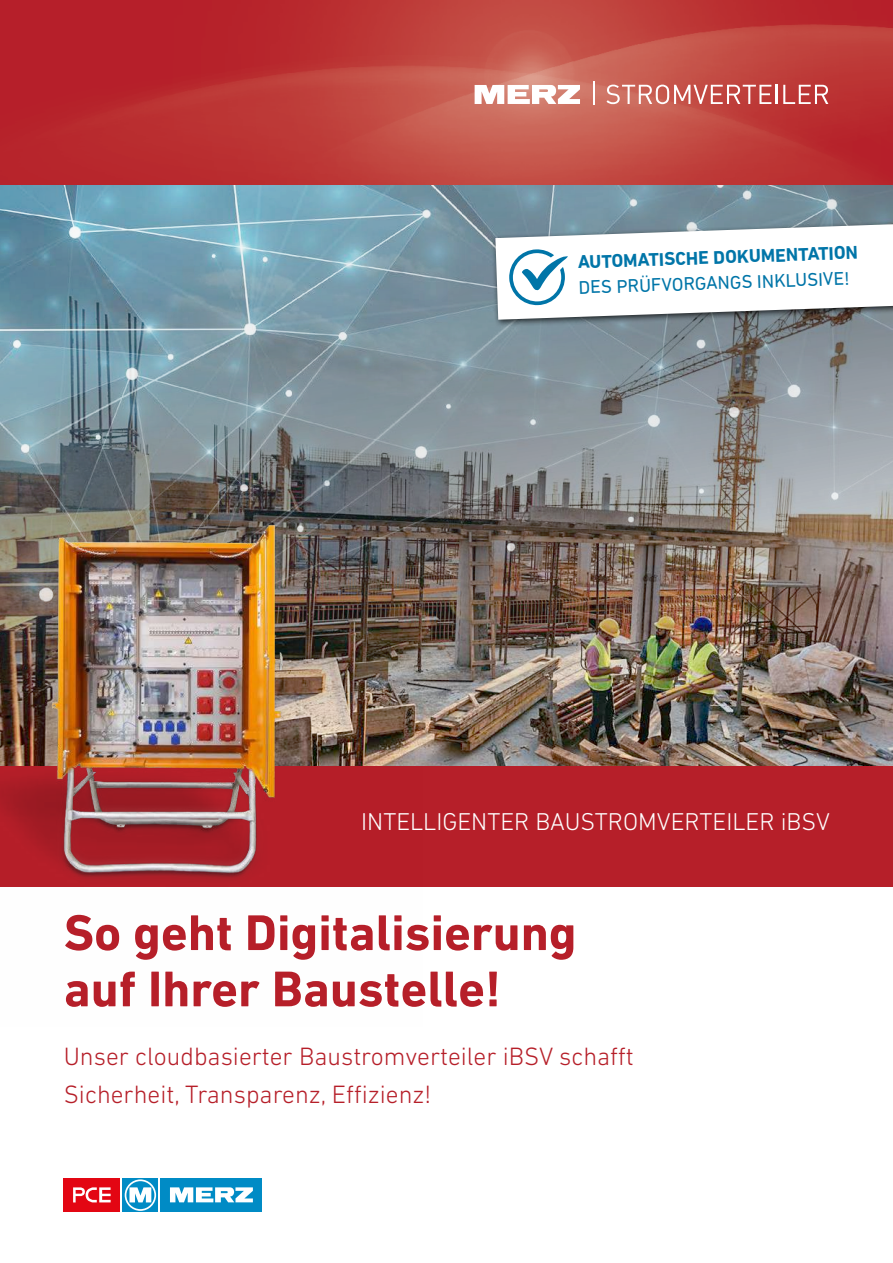
<style>
.page{position:relative;width:893px;height:1263px;background:#fff}
.page>*{position:absolute;margin:0;border:0;box-sizing:border-box;transform-origin:0 0}
.t1{font:700 51px/56.2px "DIN Next LT Pro";color:#b61f29}
.t2{font:300 25.5px/37.5px "DIN Next LT Pro";color:#b61f29}
.t3{font:300 24.75px "DIN Next LT Pro";color:#fff}
.t4{font:700 18.75px "DIN Next LT Pro";color:#0075a8}
.t5{font:18.75px "DIN Next LT Pro";color:#0075a8}
</style>
<div class="page">
<img style="left:0;top:0;width:893px;height:767px">
<div style="left:0;top:767px;width:893px;height:120px;background:#b61f29"></div>
<img style="left:0;top:474px;width:422px;height:405px">
<div style="left:161px;top:1178px;width:101px;height:34px;background:#008bc5"></div>
<div style="left:122px;top:1178px;width:36px;height:34px;background:#008bc5"></div>
<svg style="left:125px;top:1179px;width:31px;height:32px"></svg>
<svg style="left:126px;top:1181px;width:28px;height:28px"></svg>
<svg style="left:129px;top:1187px;width:22px;height:15px"></svg>
<svg style="left:170px;top:1187px;width:83px;height:15px"></svg>
<div style="left:64px;top:1178px;width:56px;height:34px;background:#e30613"></div>
<svg style="left:73px;top:1187px;width:38px;height:15px"></svg>
<div style="left:491px;top:217px;width:402px;height:111px;background:#000;opacity:.75"></div>
<svg style="left:495px;top:224px;width:398px;height:96px"></svg>
<svg style="left:475px;top:85px;width:105px;height:19px"></svg>
<hr style="left:593px;top:82px;width:2px;height:23px;background:#fff">
<svg style="left:606px;top:85px;width:222px;height:19px"></svg>
<p class="t4" style="left:577px;top:251px;width:282px;rotate:-2deg">AUTOMATISCHE DOKUMENTATION</p>
<p class="t5" style="left:578px;top:277px;width:273px;rotate:-2deg">DES PRÜFVORGANGS INKLUSIVE!</p>
<p class="t3" style="left:361px;top:807px;width:470px">INTELLIGENTER BAUSTROMVERTEILER iBSV</p>
<h1 class="t1" style="left:64px;top:904px;width:514px">So geht Digitalisierung auf Ihrer Baustelle!</h1>
<p class="t2" style="left:64px;top:1037px;width:572px">Unser cloudbasierter Baustromverteiler iBSV schafft<br>Sicherheit, Transparenz, Effizienz!</p>
</div>
